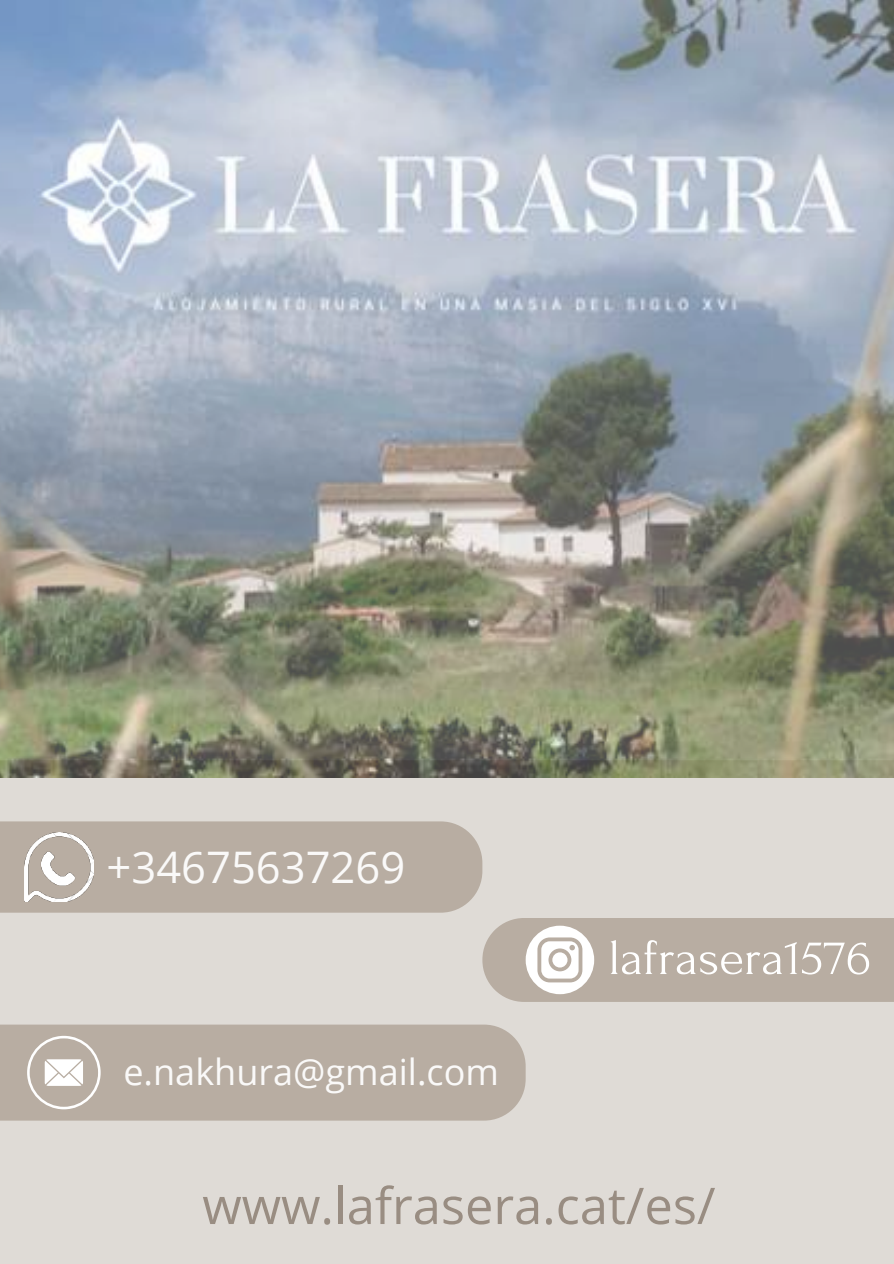
<style>
.page{position:relative;width:894px;height:1264px;background:#fff}
.page>*{position:absolute;margin:0;border:0;box-sizing:border-box;transform-origin:0 0}
.t1{font:51px "Forum";color:#fff}
.t2{font:50.55px "Open Sans";color:#998d82}
.t3{font:43.5px "Open Sans";color:#fff}
.t4{font:36px "Open Sans";color:#fff}
</style>
<div class="page">
<div style="left:0;top:760px;width:893px;height:503px;background:#dfdbd6"></div>
<img style="left:0;top:0;width:893px;height:777px">
<div style="left:0;top:821px;width:482px;height:91px;background:#b8ada2"></div>
<div style="left:0;top:1024px;width:525px;height:96px;background:#b8ada2"></div>
<svg style="left:482px;top:918px;width:411px;height:83px;background:#beb4aa"></svg>
<svg style="left:27px;top:1035px;width:73px;height:73px;background:#cbc3bb"></svg>
<img style="left:24px;top:832px;width:69px;height:69px">
<p class="t3" style="left:107px;top:837px;width:300px">+34675637269</p>
<p class="t4" style="left:123px;top:1047px;width:377px">e.nakhura@gmail.com</p>
<p class="t1" style="left:608px;top:930px;width:264px">lafrasera1576</p>
<p class="t2" style="left:202px;top:1171px;width:514px">www.lafrasera.cat/es/</p>
</div>
